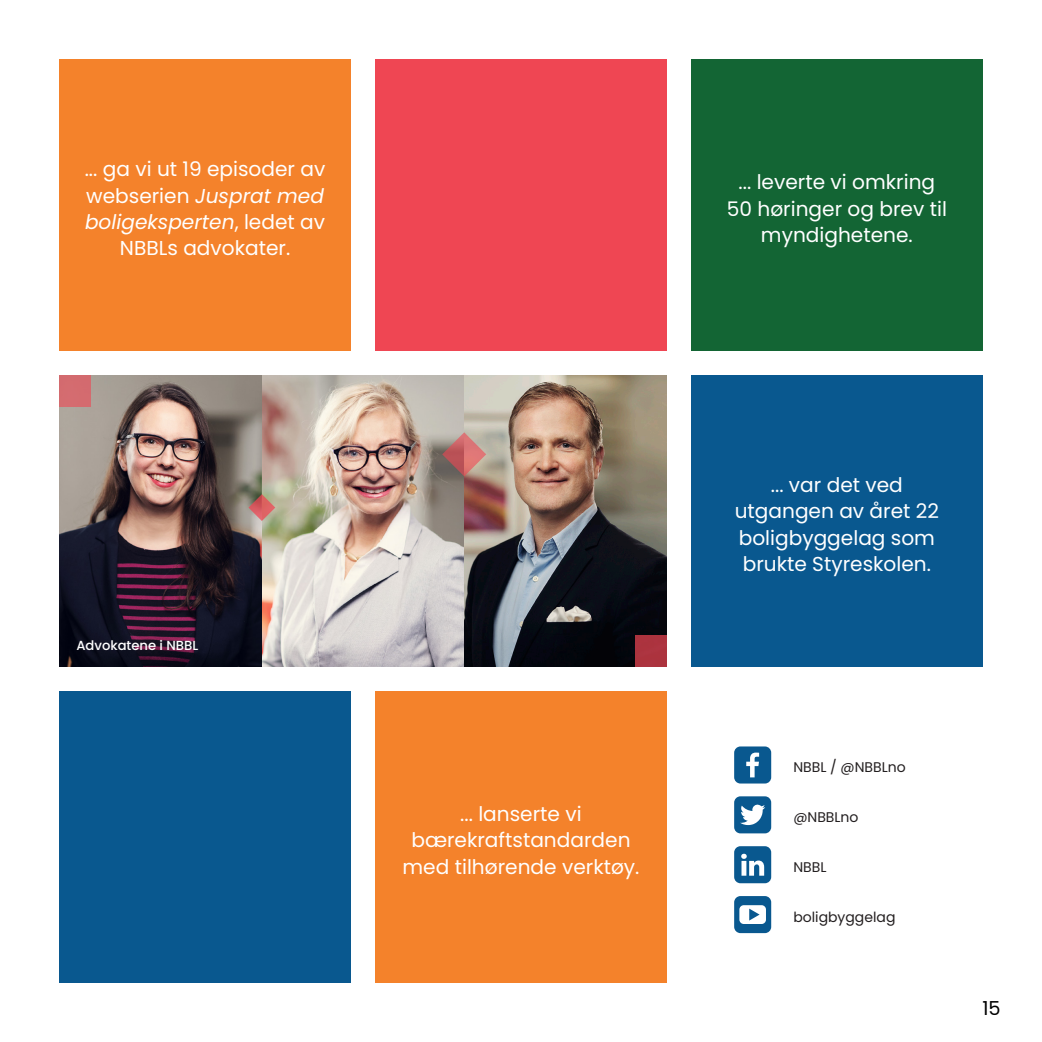
<style>
.page{position:relative;width:1042px;height:1042px;background:#fff}
.page>*{position:absolute;margin:0;border:0;box-sizing:border-box;transform-origin:0 0}
.t1{font:20.12px/26.2px "Poppins";color:#fff;text-align:center}
.t2{font:19.25px "Poppins";color:#000001}
.t3{font:14px "Poppins";color:#231f20}
.t4{font:500 13.12px "Poppins";color:#fff}
.s1{font-style:italic}
</style>
<div class="page">
<img style="left:262px;top:375px;width:202px;height:291px">
<img style="left:60px;top:375px;width:202px;height:291px">
<img style="left:464px;top:375px;width:202px;height:291px">
<svg style="left:442px;top:432px;width:44px;height:44px;background:#b8817b"></svg>
<svg style="left:248px;top:494px;width:27px;height:27px"></svg>
<div style="left:60px;top:375px;width:31px;height:31px;background:#d46b6f"></div>
<div style="left:635px;top:635px;width:31px;height:31px;background:#ac333e"></div>
<svg style="left:734px;top:796px;width:37px;height:37px"></svg>
<svg style="left:734px;top:846px;width:37px;height:37px"></svg>
<svg style="left:734px;top:746px;width:37px;height:37px"></svg>
<svg style="left:734px;top:896px;width:37px;height:37px"></svg>
<div style="left:691px;top:60px;width:291px;height:291px;background:#136534"></div>
<div style="left:60px;top:60px;width:291px;height:291px;background:#f4822b"></div>
<div style="left:375px;top:691px;width:291px;height:291px;background:#f4822b"></div>
<div style="left:375px;top:60px;width:291px;height:291px;background:#ef4653"></div>
<div style="left:60px;top:691px;width:291px;height:291px;background:#09588f"></div>
<div style="left:691px;top:375px;width:291px;height:291px;background:#09588f"></div>
<p class="t1" style="left:85px;top:156px;width:242px">... ga vi ut 19 episoder av webserien <span class="s1">Jusprat med boligeksperten</span>, ledet av<br>NBBLs advokater.</p>
<p class="t4" style="left:76px;top:638px;width:123px">Advokatene i NBBL</p>
<p class="t1" style="left:402px;top:801px;width:238px">... lanserte vi bærekraftstandarden med tilhørende verktøy.</p>
<p class="t1" style="left:727px;top:169px;width:222px">... leverte vi omkring<br>50 høringer og brev til myndighetene.</p>
<p class="t1" style="left:735px;top:472px;width:206px">... var det ved utgangen av året 22 boligbyggelag som brukte Styreskolen.</p>
<p class="t3" style="left:793px;top:759px;width:114px">NBBL / @NBBLno</p>
<p class="t3" style="left:793px;top:809px;width:67px">@NBBLno</p>
<p class="t3" style="left:793px;top:859px;width:35px">NBBL</p>
<p class="t3" style="left:793px;top:909px;width:104px">boligbyggelag</p>
<p class="t2" style="left:982px;top:997px;width:20px">15</p>
</div>
